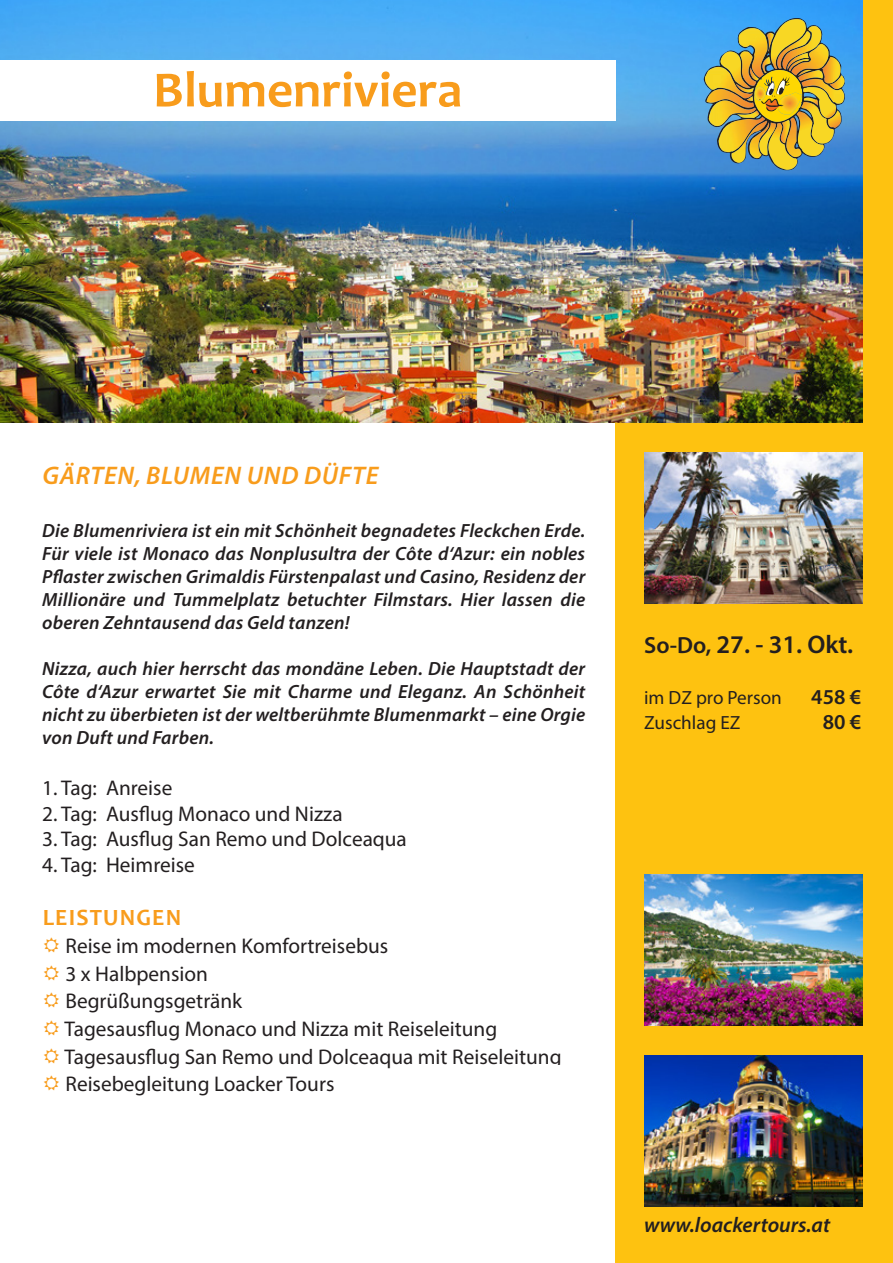
<style>
.page{position:relative;width:893px;height:1263px;background:#fff}
.page>*{position:absolute;margin:0;border:0;box-sizing:border-box;transform-origin:0 0}
.t1{font:700 51.15px "Candara";color:#f89c1c}
.t2{font:italic 600 25.5px "Myriad Pro";letter-spacing:.03em;color:#f89c1c}
.t3{font:600 25.5px "Myriad Pro";color:#231f20}
.t4{font:700 23.4px "Candara";letter-spacing:.05em;color:#f89c1c}
.t5{font:21.3px/27.6px "Myriad Pro";color:#231f20}
.t6{font:italic 600 21.3px "Myriad Pro";color:#231f20}
.t7{font:600 21.3px "Myriad Pro";color:#231f20}
.t8{font:italic 600 19.2px/23px "Myriad Pro";letter-spacing:.01em;color:#231f20;text-align:justify}
.t9{font:19.2px "Myriad Pro";color:#231f20}
.s1{font-size:23.4px}
</style>
<div class="page">
<div style="left:615px;top:0;width:278px;height:1263px;background:#fec210"></div>
<img style="left:0;top:0;width:863px;height:422px">
<div style="left:0;top:60px;width:615px;height:61px;background:#fff"></div>
<img style="left:644px;top:452px;width:219px;height:151px">
<img style="left:644px;top:1056px;width:219px;height:150px">
<img style="left:644px;top:875px;width:219px;height:151px">
<img style="left:704px;top:18px;width:141px;height:152px">
<p class="t1" style="left:153px;top:58px;width:311px">Blumenriviera</p>
<p class="t2" style="left:42px;top:459px;width:337px">GÄRTEN, BLUMEN UND DÜFTE</p>
<p class="t8" style="left:42px;top:519px;width:545px">Die Blumenriviera ist ein mit Schönheit begnadetes Fleckchen Erde.<br>Für viele ist Monaco das Nonplusultra der Côte d‘Azur: ein nobles Pflaster zwischen Grimaldis Fürstenpalast und Casino, Residenz der Millionäre und Tummelplatz betuchter Filmstars. Hier lassen die oberen Zehntausend das Geld tanzen!</p>
<p class="t8" style="left:42px;top:657px;width:545px">Nizza, auch hier herrscht das mondäne Leben. Die Hauptstadt der Côte d‘Azur erwartet Sie mit Charme und Eleganz. An Schönheit nicht zu überbieten ist der weltberühmte Blumenmarkt – eine Orgie von Duft und Farben.</p>
<p class="t5" style="left:42px;top:774px;width:132px">1. Tag: Anreise</p>
<p class="t5" style="left:42px;top:800px;width:302px">2. Tag: Ausflug Monaco und Nizza</p>
<p class="t5" style="left:42px;top:825px;width:366px">3. Tag: Ausflug San Remo und Dolceaqua</p>
<p class="t5" style="left:42px;top:851px;width:154px">4. Tag: Heimreise</p>
<p class="t4" style="left:43px;top:903px;width:140px">LEISTUNGEN</p>
<p class="t5" style="left:65px;top:932px;width:498px">Reise im modernen Komfortreisebus<br>3 x Halbpension<br>Begrüßungsgetränk<br>Tagesausflug Monaco und Nizza mit Reiseleitung Tagesausflug San Remo und Dolceaqua mit Reiseleitung Reisebegleitung Loacker Tours</p>
<p class="t3" style="left:644px;top:628px;width:211px"><span class="s1">So-Do,</span> 27. - 31. Okt.</p>
<p class="t9" style="left:644px;top:685px;width:139px">im DZ pro Person</p>
<p class="t7" style="left:811px;top:683px;width:52px">458 €</p>
<p class="t9" style="left:644px;top:711px;width:98px">Zuschlag EZ</p>
<p class="t7" style="left:823px;top:709px;width:40px">80 €</p>
<p class="t6" style="left:644px;top:1211px;width:188px">www.loackertours.at</p>
</div>
